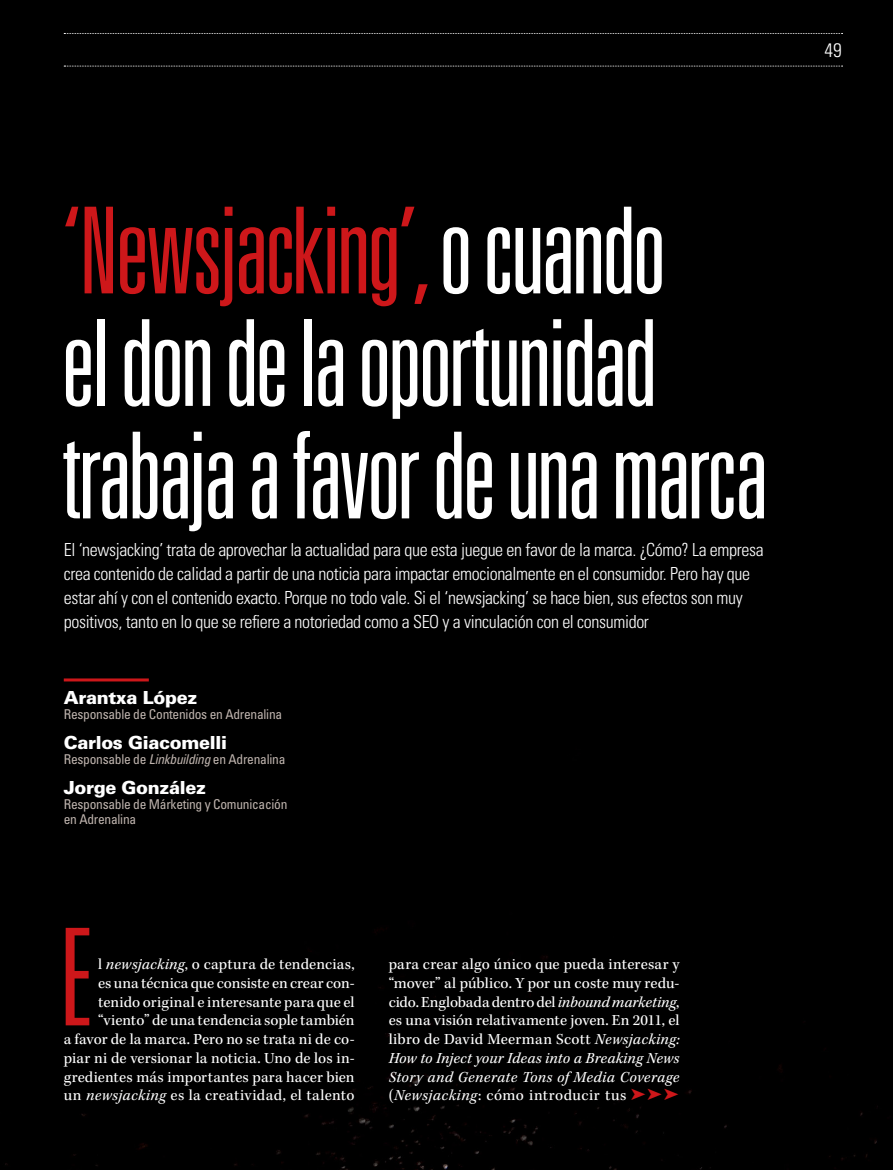
<style>
.page{position:relative;width:893px;height:1170px;background:#fff}
.page>*{position:absolute;margin:0;border:0;box-sizing:border-box;transform-origin:0 0}
.t1{font:300 ultra-condensed 135px "Univers LT Std";color:#cd171a}
.t2{font:300 ultra-condensed 120px/112.5px "Univers LT Std";letter-spacing:-.025em;color:#fff}
.t3{font:300 condensed 19.5px "Univers LT Std";color:#fff}
.t4{font:300 condensed 18px/24px "Univers LT Std";letter-spacing:-.02em;color:#fff}
.t5{font:900 18px "Univers LT Std";letter-spacing:-.02em;color:#fff}
.t6{font:15.75px/18.8px "Kepler Std";letter-spacing:.005em;color:#fff;text-align:right}
.t7{font:condensed 13.5px/15px "Univers LT Std";letter-spacing:-.02em;color:#bfb4ae}
.s1{color:#cd171a}
.s2{font-style:italic}
</style>
<div class="page">
<div style="left:0;top:0;width:893px;height:1169px;background:#000"></div>
<hr style="left:64px;top:678px;width:85px;height:3px;background:#cd171a">
<svg style="left:64px;top:66px;width:779px;height:1px"></svg>
<svg style="left:64px;top:33px;width:779px;height:1px"></svg>
<h2 class="t2" style="left:62px;top:194px;width:708px"><span class="s1">‘Newsjacking’,</span> o cuando<br>el don de la oportunidad trabaja a favor de una marca</h2>
<p class="t4" style="left:64px;top:537px;width:701px">El ‘newsjacking’ trata de aprovechar la actualidad para que esta juegue en favor de la marca. ¿Cómo? La empresa crea contenido de calidad a partir de una noticia para impactar emocionalmente en el consumidor. Pero hay que estar ahí y con el contenido exacto. Porque no todo vale. Si el ‘newsjacking’ se hace bien, sus efectos son muy positivos, tanto en lo que se refiere a notoriedad como a SEO y a vinculación con el consumidor</p>
<p class="t5" style="left:64px;top:686px;width:135px">Arantxa López</p>
<p class="t7" style="left:64px;top:706px;width:220px">Responsable de Contenidos en Adrenalina</p>
<p class="t5" style="left:64px;top:731px;width:165px">Carlos Giacomelli</p>
<p class="t7" style="left:64px;top:751px;width:223px">Responsable de <span class="s2">Linkbuilding</span> en Adrenalina</p>
<p class="t5" style="left:64px;top:776px;width:144px">Jorge González</p>
<p class="t7" style="left:64px;top:796px;width:225px">Responsable de Márketing y Comunicación en Adrenalina</p>
<h1 class="t1" style="left:59px;top:907px;width:36px">E</h1>
<p class="t6" style="left:64px;top:955px;width:292px">l <span class="s2">newsjacking</span>, o captura de tendencias,<br>es una técnica que consiste en crear con&shy;tenido original e interesante para que el “viento” de una tendencia sople también<br>a favor de la marca. Pero no se trata ni de co&shy;piar ni de versionar la noticia. Uno de los in&shy;gredientes más importantes para hacer bien un <span class="s2">newsjacking</span> es la creatividad, el talento</p>
<p class="t6" style="left:389px;top:955px;width:292px;text-align:justify">para crear algo único que pueda interesar y “mover” al público. Y por un coste muy redu&shy;cido. Englobada dentro del <span class="s2">inbound marketing</span>, es una visión relativamente joven. En 2011, el libro de David Meerman Scott <span class="s2">Newsjacking:<br>How to Inject your Ideas into a Breaking News Story and Generate Tons of Media Coverage </span>(<span class="s2">Newsjacking</span>: cómo introducir tus <span class="s1">➤</span> <span class="s1">➤</span> <span class="s1">➤</span></p>
<p class="t3" style="left:825px;top:38px;width:19px">49</p>
</div>
